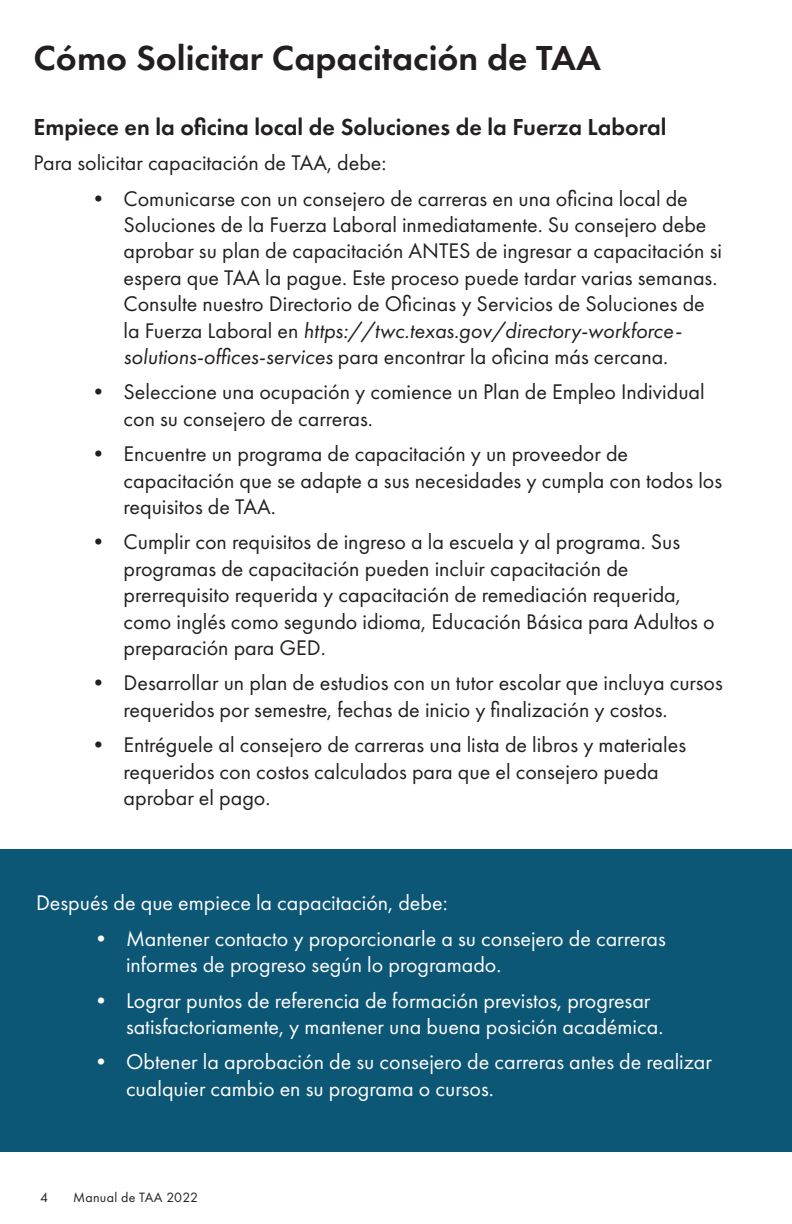
<style>
.page{position:relative;width:792px;height:1224px;background:#fff}
.page>*{position:absolute;margin:0;border:0;box-sizing:border-box;transform-origin:0 0}
.t1{font:600 36px "Futura PT";color:#231f20}
.t2{font:600 24px "Futura PT";color:#231f20}
.t3{font:22px/26.4px "Futura PT";color:#231f20}
.t4{font:22px/26.4px "Futura PT";color:#fff}
.t5{font:14px "Futura PT";letter-spacing:.02em;color:#231f20}
.s1{font-style:italic}
</style>
<div class="page">
<div style="left:0;top:849px;width:792px;height:303px;background:#0d5776"></div>
<h1 class="t1" style="left:34px;top:35px;width:569px">Cómo Solicitar Capacitación de TAA</h1>
<h2 class="t2" style="left:34px;top:112px;width:635px">Empiece en la oficina local de Soluciones de la Fuerza Laboral</h2>
<p class="t3" style="left:34px;top:150px;width:355px">Para solicitar capacitación de TAA, debe:</p>
<p class="t3" style="left:124px;top:185px;width:600px;text-indent:-36px">• Comunicarse con un consejero de carreras en una oficina local de Soluciones de la Fuerza Laboral inmediatamente. Su consejero debe aprobar su plan de capacitación ANTES de ingresar a capacitación si espera que TAA la pague. Este proceso puede tardar varias semanas.<br>Consulte nuestro Directorio de Oficinas y Servicios de Soluciones de la Fuerza Laboral en <span class="s1">https://twc.texas.gov/directory-workforce&shy;solutions-offices-services</span> para encontrar la oficina más cercana.</p>
<p class="t3" style="left:124px;top:379px;width:583px;text-indent:-36px">• Seleccione una ocupación y comience un Plan de Empleo Individual con su consejero de carreras.</p>
<p class="t3" style="left:124px;top:441px;width:600px;text-indent:-36px">• Encuentre un programa de capacitación y un proveedor de capacitación que se adapte a sus necesidades y cumpla con todos los requisitos de TAA.</p>
<p class="t3" style="left:124px;top:529px;width:593px;text-indent:-36px">• Cumplir con requisitos de ingreso a la escuela y al programa. Sus programas de capacitación pueden incluir capacitación de prerrequisito requerida y capacitación de remediación requerida, como inglés como segundo idioma, Educación Básica para Adultos o preparación para GED.</p>
<p class="t3" style="left:124px;top:670px;width:601px;text-indent:-36px">• Desarrollar un plan de estudios con un tutor escolar que incluya cursos requeridos por semestre, fechas de inicio y finalización y costos.</p>
<p class="t3" style="left:124px;top:732px;width:564px;text-indent:-36px">• Entréguele al consejero de carreras una lista de libros y materiales requeridos con costos calculados para que el consejero pueda aprobar el pago.</p>
<p class="t4" style="left:36px;top:890px;width:413px">Después de que empiece la capacitación, debe:</p>
<p class="t4" style="left:126px;top:925px;width:541px;text-indent:-36px">• Mantener contacto y proporcionarle a su consejero de carreras informes de progreso según lo programado.</p>
<p class="t4" style="left:126px;top:987px;width:539px;text-indent:-36px">• Lograr puntos de referencia de formación previstos, progresar satisfactoriamente, y mantener una buena posición académica.</p>
<p class="t4" style="left:126px;top:1049px;width:587px;text-indent:-36px">• Obtener la aprobación de su consejero de carreras antes de realizar cualquier cambio en su programa o cursos.</p>
<p class="t5" style="left:40px;top:1189px;width:9px">4</p>
<p class="t5" style="left:73px;top:1189px;width:127px">Manual de TAA 2022</p>
</div>
